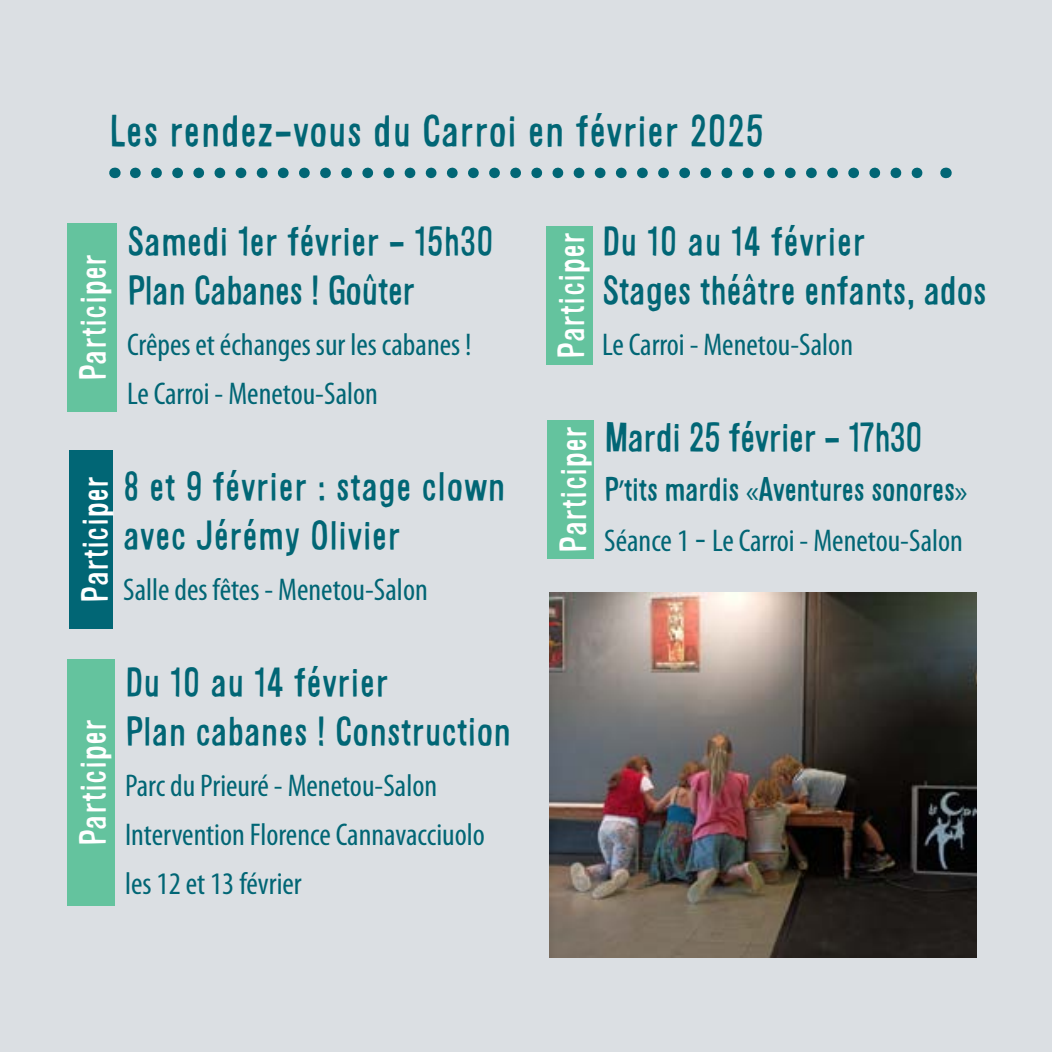
<style>
.page{position:relative;width:1052px;height:1052px;background:#fff}
.page>*{position:absolute;margin:0;border:0;box-sizing:border-box;transform-origin:0 0}
.t1{font:42px "Alsina Ultrajada";color:#016675}
.t2{font:38.5px/49px "Alsina Ultrajada";letter-spacing:-.01em;color:#016675}
.t3{font:38.5px "Alsina Ultrajada";letter-spacing:-.03em;color:#016675}
.t4{font:35px "Alsina Ultrajada";color:#fff}
.t5{font:condensed 31.5px/49px "Myriad Pro";color:#016675}
.t6{font:31.5px "Alsina Ultrajada";letter-spacing:-.03em;color:#016675}
.s1{font-family:"Myriad Pro"}
.s2{font-size:38.5px}
</style>
<div class="page">
<div style="left:10px;top:0;width:1042px;height:1052px;background:#dbdfe3"></div>
<div style="left:67px;top:659px;width:48px;height:246px;background:#64c39e"></div>
<div style="left:67px;top:223px;width:50px;height:189px;background:#64c39e"></div>
<div style="left:69px;top:450px;width:44px;height:179px;background:#016675"></div>
<div style="left:546px;top:226px;width:46px;height:139px;background:#64c39e"></div>
<div style="left:0;top:0;width:60px;height:1052px;background:#dbdfe3"></div>
<svg style="left:135px;top:168px;width:788px;height:10px"></svg>
<div style="left:548px;top:420px;width:46px;height:139px;background:#64c39e"></div>
<img style="left:550px;top:592px;width:426px;height:365px">
<h1 class="t1" style="left:109px;top:100px;width:656px">Les rendez-vous du Carroi en février 2025</h1>
<p class="t4" style="left:67px;top:381px;width:129px;rotate:-90deg">Participer</p>
<p class="t2" style="left:127px;top:216px;width:369px">Samedi 1er février - 15h30<br>Plan Cabanes ! Goûter</p>
<p class="t5" style="left:127px;top:320px;width:346px">Crêpes et échanges sur les cabanes !<br>Le Carroi - Menetou-Salon</p>
<p class="t4" style="left:69px;top:603px;width:129px;rotate:-90deg">Participer</p>
<p class="t2" style="left:123px;top:461px;width:384px">8 et 9 février : stage clown avec Jérémy Olivier</p>
<p class="t5" style="left:123px;top:565px;width:306px">Salle des fêtes - Menetou-Salon</p>
<p class="t4" style="left:67px;top:846px;width:129px;rotate:-90deg">Participer</p>
<p class="t2" style="left:125px;top:657px;width:388px">Du 10 au 14 février<br>Plan cabanes ! Construction</p>
<p class="t5" style="left:125px;top:761px;width:361px">Parc du Prieuré - Menetou-Salon<br>Intervention Florence Cannavacciuolo les 12 et 13 février</p>
<p class="t4" style="left:546px;top:359px;width:129px;rotate:-90deg">Participer</p>
<p class="t2" style="left:602px;top:216px;width:386px">Du 10 au 14 février<br>Stages théâtre enfants, ados</p>
<p class="t5" style="left:602px;top:320px;width:252px">Le Carroi - Menetou-Salon</p>
<p class="t4" style="left:548px;top:553px;width:129px;rotate:-90deg">Participer</p>
<p class="t3" style="left:604px;top:409px;width:320px">Mardi 25 février - 17h30</p>
<p class="t6" style="left:604px;top:466px;width:365px">P<span class="s1">’</span>tits mardis <span class="s1">«</span>Aventures sonores<span class="s1">»</span></p>
<p class="t5" style="left:604px;top:516px;width:360px">Séance 1 <span class="s2">-</span> Le Carroi - Menetou-Salon</p>
</div>
